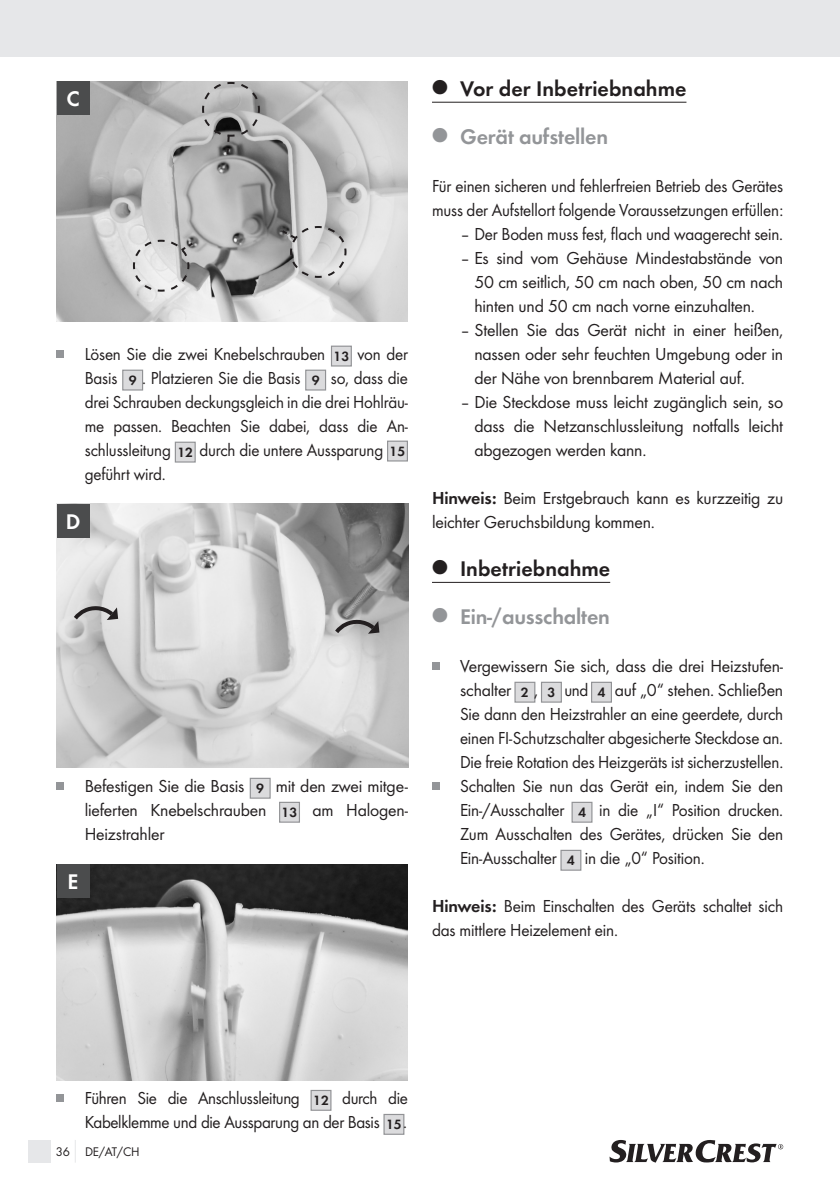
<style>
.page{position:relative;width:840px;height:1191px;background:#fff}
.page>*{position:absolute;margin:0;border:0;box-sizing:border-box;transform-origin:0 0}
._01_Headline{font:600 22px "Futura Pro";color:#231f20}
._03_Subhead{font:600 22px "Futura Pro";letter-spacing:-.01em;color:#939598}
._02_Fließtext{font:600 22px "Futura Pro";letter-spacing:-.01em;color:#939598}
.Subhead{font:600 22px "Futura Pro";color:#fff}
._02_Fließtext-2{font:18px/24px "Futura Pro";letter-spacing:-.01em;color:#231f20;text-align:justify}
._02_Fließtext-3{font:18px/24px "Futura Pro";letter-spacing:-.01em;color:#231f20;scale:.96 1}
.t1{font:600 14px "Futura Pro";color:#231f20}
.t2{font:13px "Futura Pro";letter-spacing:-.02em;color:#231f20}
.s1{font-weight:600}
</style>
<div class="page">
<div style="left:0;top:0;width:839px;height:57px;background:#e6e7e9"></div>
<div style="left:28px;top:1140px;width:23px;height:22px;background:#e6e7e9"></div>
<svg style="left:75px;top:1140px;width:1px;height:22px"></svg>
<svg style="left:609px;top:1140px;width:173px;height:22px"></svg>
<img style="left:57px;top:81px;width:350px;height:240px">
<div style="left:57px;top:350px;width:7px;height:7px;background:#939598"></div>
<div style="left:331px;top:346px;width:20px;height:20px;background:#dbdbdd"></div>
<div style="left:331px;top:345px;width:20px;height:21px;border:1px solid #919295"></div>
<div style="left:123px;top:370px;width:19px;height:20px;background:#dbdbdd"></div>
<div style="left:122px;top:369px;width:21px;height:21px;border:1px solid #919295"></div>
<div style="left:305px;top:370px;width:20px;height:20px;background:#dbdbdd"></div>
<div style="left:305px;top:369px;width:21px;height:21px;border:1px solid #919295"></div>
<div style="left:175px;top:442px;width:20px;height:20px;background:#dbdbdd"></div>
<div style="left:175px;top:441px;width:21px;height:21px;border:1px solid #919295"></div>
<div style="left:387px;top:441px;width:20px;height:20px;background:#dbdbdd"></div>
<div style="left:387px;top:440px;width:21px;height:21px;border:1px solid #919295"></div>
<img style="left:57px;top:504px;width:351px;height:263px">
<div style="left:57px;top:782px;width:7px;height:7px;background:#939598"></div>
<div style="left:250px;top:778px;width:20px;height:20px;background:#dbdbdd"></div>
<div style="left:249px;top:777px;width:21px;height:21px;border:1px solid #919295"></div>
<div style="left:279px;top:802px;width:20px;height:20px;background:#dbdbdd"></div>
<div style="left:279px;top:801px;width:21px;height:21px;border:1px solid #919295"></div>
<img style="left:57px;top:864px;width:351px;height:216px">
<div style="left:57px;top:1094px;width:7px;height:7px;background:#939598"></div>
<div style="left:311px;top:1090px;width:20px;height:20px;background:#dbdbdd"></div>
<div style="left:310px;top:1089px;width:21px;height:21px;border:1px solid #919295"></div>
<div style="left:384px;top:1114px;width:19px;height:20px;background:#dbdbdd"></div>
<div style="left:383px;top:1113px;width:21px;height:21px;border:1px solid #919295"></div>
<hr style="left:432px;top:102px;width:254px;height:1px;background:#231f20">
<hr style="left:432px;top:582px;width:178px;height:1px;background:#231f20">
<div style="left:432px;top:662px;width:7px;height:7px;background:#939598"></div>
<div style="left:514px;top:682px;width:20px;height:20px;background:#dbdbdd"></div>
<div style="left:514px;top:681px;width:21px;height:21px;border:1px solid #919295"></div>
<div style="left:541px;top:682px;width:20px;height:20px;background:#dbdbdd"></div>
<div style="left:540px;top:681px;width:21px;height:21px;border:1px solid #919295"></div>
<div style="left:591px;top:682px;width:20px;height:20px;background:#dbdbdd"></div>
<div style="left:590px;top:681px;width:21px;height:21px;border:1px solid #919295"></div>
<div style="left:432px;top:782px;width:7px;height:7px;background:#939598"></div>
<div style="left:571px;top:802px;width:20px;height:20px;background:#dbdbdd"></div>
<div style="left:571px;top:801px;width:21px;height:21px;border:1px solid #919295"></div>
<div style="left:560px;top:850px;width:20px;height:20px;background:#dbdbdd"></div>
<div style="left:560px;top:849px;width:21px;height:21px;border:1px solid #919295"></div>
<div style="left:57px;top:81px;width:32px;height:34px;background:#4b4c4d"></div>
<div style="left:57px;top:504px;width:32px;height:33px;background:#4b4c4d"></div>
<div style="left:57px;top:864px;width:32px;height:33px;background:#4b4c4d"></div>
<svg style="left:70px;top:603px;width:48px;height:21px"></svg>
<svg style="left:331px;top:617px;width:48px;height:20px"></svg>
<svg style="left:132px;top:239px;width:63px;height:54px;background:#cbcbcb"></svg>
<svg style="left:280px;top:225px;width:67px;height:54px;background:#bcbbbb"></svg>
<svg style="left:201px;top:81px;width:60px;height:75px;background:#9b9b9b"></svg>
<p class="Subhead" style="left:66px;top:83px;width:15px">C</p>
<p class="_02_Fließtext-3" style="left:85px;top:341px;width:252px">Lösen Sie die zwei Knebelschrauben</p>
<p class="t1" style="left:333px;top:346px;width:17px">13</p>
<p class="_02_Fließtext-3" style="left:357px;top:341px;width:54px">von der</p>
<p class="_02_Fließtext-3" style="left:85px;top:365px;width:35px">Basis</p>
<p class="t1" style="left:129px;top:370px;width:9px">9</p>
<p class="_02_Fließtext-3" style="left:142px;top:365px;width:166px">. Platzieren Sie die Basis</p>
<p class="t1" style="left:311px;top:370px;width:9px">9</p>
<p class="_02_Fließtext-3" style="left:85px;top:365px;width:338px;text-align:justify;text-indent:246px">so, dass die drei Schrauben deckungsgleich in die drei Hohlräu&shy;me passen. Beachten Sie dabei, dass die An&shy;schlussleitung</p>
<p class="t1" style="left:177px;top:442px;width:17px">12</p>
<p class="_02_Fließtext-3" style="left:199px;top:437px;width:193px">durch die untere Aussparung</p>
<p class="t1" style="left:389px;top:441px;width:17px">15</p>
<p class="_02_Fließtext-3" style="left:85px;top:461px;width:86px">geführt wird.</p>
<p class="Subhead" style="left:66px;top:505px;width:16px">D</p>
<p class="_02_Fließtext-2" style="left:85px;top:773px;width:161px">Befestigen Sie die Basis</p>
<p class="t1" style="left:256px;top:778px;width:9px">9</p>
<p class="_02_Fließtext-2" style="left:276px;top:773px;width:134px">mit den zwei mitge-</p>
<p class="_02_Fließtext-2" style="left:85px;top:797px;width:183px">lieferten Knebelschrauben</p>
<p class="t1" style="left:281px;top:802px;width:17px">13</p>
<p class="_02_Fließtext-2" style="left:312px;top:797px;width:97px">am Halogen-</p>
<p class="_02_Fließtext-2" style="left:85px;top:821px;width:81px">Heizstrahler</p>
<p class="Subhead" style="left:68px;top:865px;width:12px">E</p>
<p class="_01_Headline" style="left:432px;top:73px;width:256px">● Vor der Inbetriebnahme</p>
<p class="_02_Fließtext" style="left:432px;top:121px;width:178px">● Gerät aufstellen</p>
<p class="_02_Fließtext-3" style="left:432px;top:173px;width:367px">Für einen sicheren und fehlerfreien Betrieb des Gerätes muss der Aufstellort folgende Voraussetzungen erfüllen:</p>
<p class="_02_Fließtext-2" style="left:460px;top:221px;width:324px">– Der Boden muss fest, flach und waagerecht sein.</p>
<p class="_02_Fließtext-2" style="left:474px;top:245px;width:310px;text-indent:-14px">– Es sind vom Gehäuse Mindestabstände von 50 cm seitlich, 50 cm nach oben, 50 cm nach hinten und 50 cm nach vorne einzuhalten.</p>
<p class="_02_Fließtext-2" style="left:474px;top:317px;width:310px;text-indent:-14px">– Stellen Sie das Gerät nicht in einer heißen, nassen oder sehr feuchten Umgebung oder in der Nähe von brennbarem Material auf.</p>
<p class="_02_Fließtext-2" style="left:474px;top:389px;width:310px;text-indent:-14px">– Die Steckdose muss leicht zugänglich sein, so dass die Netzanschlussleitung notfalls leicht abgezogen werden kann.</p>
<p class="_02_Fließtext-2" style="left:432px;top:485px;width:352px"><span class="s1">Hinweis:</span> Beim Erstgebrauch kann es kurzzeitig zu leichter Geruchsbildung kommen.</p>
<p class="_01_Headline" style="left:432px;top:553px;width:180px">● Inbetriebnahme</p>
<p class="_03_Subhead" style="left:432px;top:601px;width:179px">● Ein-/ausschalten</p>
<p class="_02_Fließtext-2" style="left:460px;top:653px;width:324px">Vergewissern Sie sich, dass die drei Heizstufen&shy;schalter</p>
<p class="_02_Fließtext-2" style="left:460px;top:677px;width:324px;text-indent:154px">auf „0“ stehen. Schließen Sie dann den Heizstrahler an eine geerdete, durch einen FI-Schutzschalter abgesicherte Steckdose an.<br>Die freie Rotation des Heizgeräts ist sicherzustellen.</p>
<p class="_02_Fließtext-2" style="left:460px;top:773px;width:324px">Schalten Sie nun das Gerät ein, indem Sie den<br>Ein-/Ausschalter</p>
<p class="t1" style="left:520px;top:682px;width:9px">2</p>
<p class="_02_Fließtext-3" style="left:534px;top:677px;width:6px">,</p>
<p class="t1" style="left:547px;top:682px;width:9px">3</p>
<p class="_02_Fließtext-3" style="left:564px;top:677px;width:26px">und</p>
<p class="t1" style="left:597px;top:682px;width:9px">4</p>
<p class="_02_Fließtext-2" style="left:460px;top:797px;width:324px;text-indent:139px">in die „I“ Position drucken.<br>Zum Ausschalten des Gerätes, drücken Sie den Ein-Ausschalter</p>
<p class="t1" style="left:577px;top:802px;width:9px">4</p>
<p class="t1" style="left:566px;top:850px;width:9px">4</p>
<p class="_02_Fließtext-2" style="left:584px;top:845px;width:121px">in die „0“ Position.</p>
<p class="_02_Fließtext-2" style="left:432px;top:893px;width:352px"><span class="s1">Hinweis:</span> Beim Einschalten des Geräts schaltet sich das mittlere Heizelement ein.</p>
<p class="_02_Fließtext-3" style="left:85px;top:1085px;width:225px">Führen Sie die Anschlussleitung</p>
<p class="t1" style="left:313px;top:1090px;width:17px">12</p>
<p class="_02_Fließtext-3" style="left:85px;top:1085px;width:338px;text-indent:257px">durch die<br>Kabelklemme und die Aussparung an der Basis</p>
<p class="t1" style="left:386px;top:1114px;width:17px">15</p>
<p class="_02_Fließtext-3" style="left:403px;top:1109px;width:6px">.</p>
<p class="t2" style="left:56px;top:1142px;width:85px">36 DE/AT/CH</p>
</div>
